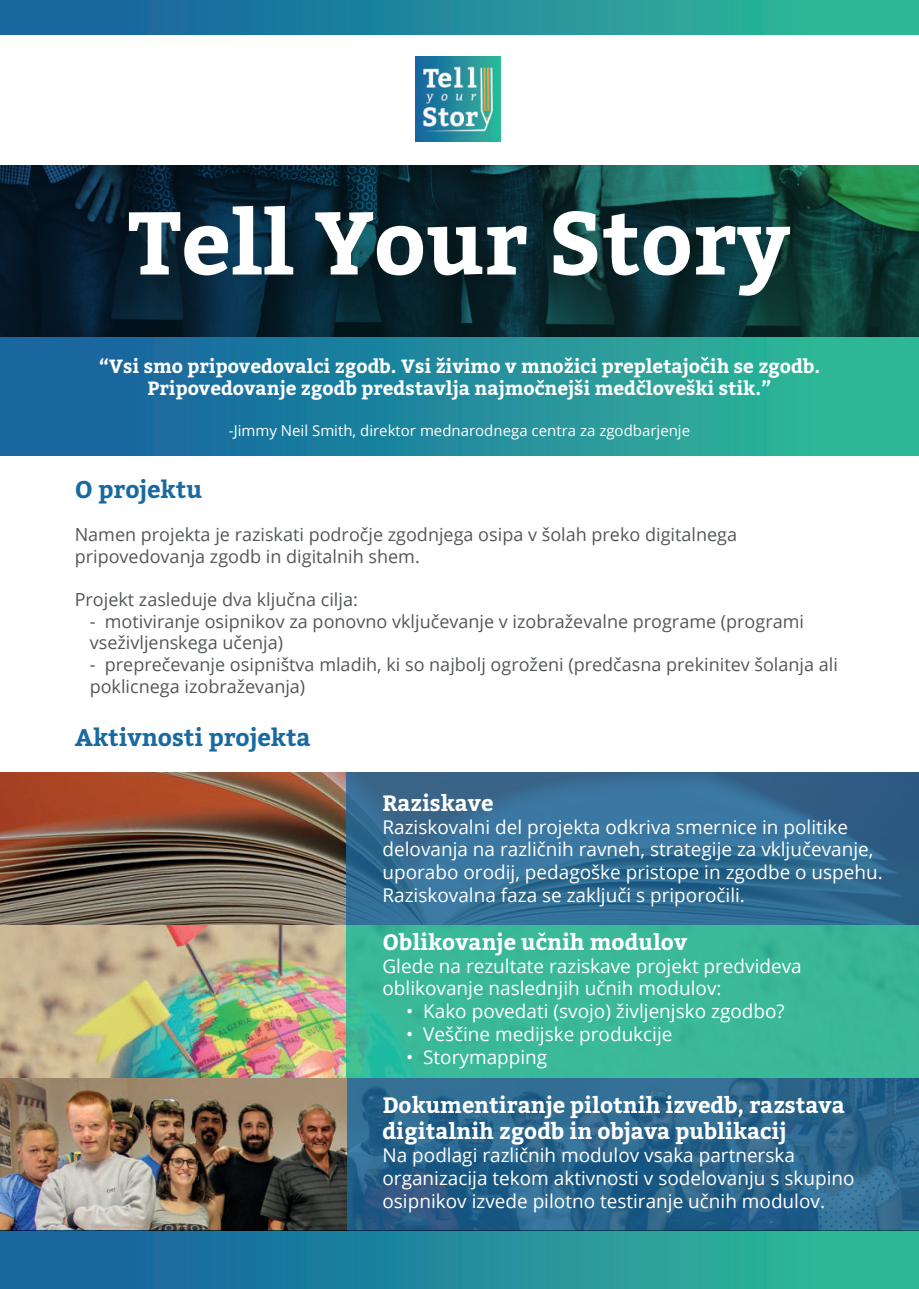
<style>
.page{position:relative;width:919px;height:1289px;background:#fff}
.page>*{position:absolute;margin:0;border:0;box-sizing:border-box;transform-origin:0 0}
.t1{font:700 24px "Bitter";color:#1a699f}
.t2{font:700 22.05px/26.5px "Bitter";color:#fff}
.t3{font:700 19.05px/22.8px "Bitter";color:#fff;text-align:center}
.t4{font:18.9px/22.8px "Open Sans";color:#fff}
.t5{font:18px/21.6px "Open Sans";color:#545758}
.t6{font:15px "Open Sans";color:#fff}
</style>
<div class="page">
<svg style="left:0;top:0;width:918px;height:337px;background:#12464d"></svg>
<div style="left:0;top:337px;width:918px;height:118px;background:linear-gradient(to right,#155ca0,#31bd98)"></div>
<img style="left:0;top:772px;width:347px;height:458px">
<div style="left:0;top:35px;width:918px;height:129px;background:#fff"></div>
<img style="left:415px;top:56px;width:85px;height:86px">
<svg style="left:129px;top:206px;width:164px;height:69px"></svg>
<svg style="left:315px;top:212px;width:211px;height:63px"></svg>
<svg style="left:553px;top:211px;width:44px;height:65px"></svg>
<svg style="left:603px;top:213px;width:86px;height:62px"></svg>
<svg style="left:696px;top:226px;width:94px;height:70px"></svg>
<svg style="left:347px;top:772px;width:571px;height:153px;background:#336b93"></svg>
<svg style="left:347px;top:1077px;width:571px;height:153px;background:#2a648c"></svg>
<div style="left:347px;top:925px;width:571px;height:152px;background:#3ab998"></div>
<div style="left:0;top:1230px;width:918px;height:58px;background:linear-gradient(to right,#155ca0,#30bd98)"></div>
<svg style="left:536px;top:379px;width:8px;height:4px"></svg>
<svg style="left:638px;top:379px;width:7px;height:4px"></svg>
<svg style="left:701px;top:357px;width:7px;height:3px"></svg>
<svg style="left:538px;top:932px;width:7px;height:4px"></svg>
<p class="t3" style="left:99px;top:354px;width:723px">“Vsi smo pripovedovalci zgodb. Vsi živimo v množici prepletajocih se zgodb.<br>Pripovedovanje zgodb predstavlja najmocnejši medcloveški stik.”</p>
<p class="t6" style="left:229px;top:420px;width:463px">-Jimmy Neil Smith, direktor mednarodnega centra za zgodbarjenje</p>
<p class="t1" style="left:75px;top:475px;width:129px">O projektu</p>
<p class="t5" style="left:75px;top:523px;width:663px">Namen projekta je raziskati področje zgodnjega osipa v šolah preko digitalnega pripovedovanja zgodb in digitalnih shem.</p>
<p class="t5" style="left:75px;top:588px;width:284px">Projekt zasleduje dva ključna cilja:</p>
<p class="t5" style="left:90px;top:610px;width:715px">- motiviranje osipnikov za ponovno vključevanje v izobraževalne programe (programi vseživljenskega učenja)</p>
<p class="t5" style="left:90px;top:653px;width:749px">- preprečevanje osipništva mladih, ki so najbolj ogroženi (predčasna prekinitev šolanja ali poklicnega izobraževanja)</p>
<p class="t1" style="left:75px;top:723px;width:237px">Aktivnosti projekta</p>
<p class="t2" style="left:382px;top:790px;width:113px">Raziskave</p>
<p class="t4" style="left:382px;top:814px;width:502px">Raziskovalni del projekta odkriva smernice in politike delovanja na različnih ravneh, strategije za vključevanje, uporabo orodij, pedagoške pristope in zgodbe o uspehu.<br>Raziskovalna faza se zaključi s priporočili.</p>
<p class="t2" style="left:382px;top:929px;width:306px">Oblikovanje ucnih modulov</p>
<p class="t4" style="left:382px;top:953px;width:421px">Glede na rezultate raziskave projekt predvideva oblikovanje naslednjih učnih modulov:</p>
<p class="t4" style="left:406px;top:999px;width:380px">• Kako povedati (svojo) življenjsko zgodbo?</p>
<p class="t4" style="left:406px;top:1022px;width:268px">• Veščine medijske produkcije</p>
<p class="t4" style="left:406px;top:1044px;width:143px">• Storymapping</p>
<p class="t2" style="left:382px;top:1091px;width:464px">Dokumentiranje pilotnih izvedb, razstava digitalnih zgodb in objava publikacij</p>
<p class="t4" style="left:382px;top:1143px;width:473px">Na podlagi različnih modulov vsaka partnerska organizacija tekom aktivnosti v sodelovanju s skupino osipnikov izvede pilotno testiranje učnih modulov.</p>
</div>
